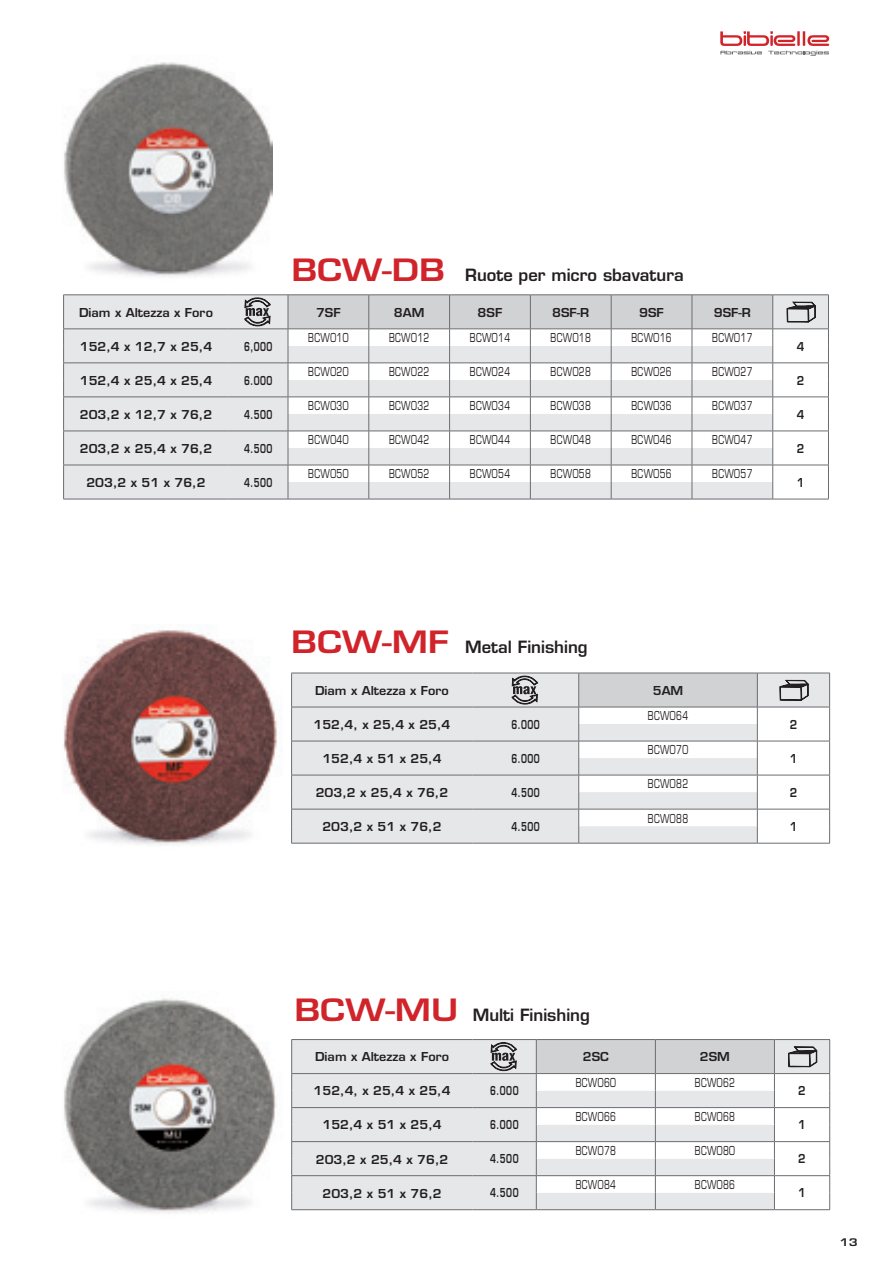
<style>
.page{position:relative;width:893px;height:1263px;background:#fff}
.page>*{position:absolute;margin:0;border:0;box-sizing:border-box;transform-origin:0 0}
.t1{font:600 30px "Eurostile";color:#d1232a;scale:1.2 1}
.t2{font:600 16.5px "Eurostile";color:#231f20}
.PAR_CORPO_-_pallini{font:600 12px "Eurostile";color:#231f20;scale:1.05 1}
.PAR_CORPO_-_pallini-2{font:12px "Eurostile";letter-spacing:.05em;color:#231f20;scale:.7 1}
.PAR_CORPO_-_pallini-3{font:600 12px "Eurostile";color:#231f20;scale:.7 1}
.PAR_CORPO_-_pallini-4{font:600 12px "Eurostile";color:#231f20;scale:.9 1}
.PAR_CORPO_-_pallini-5{font:600 10.2px "Eurostile";color:#231f20;scale:1.25 1}
</style>
<div class="page">
<img style="left:63px;top:630px;width:214px;height:216px">
<img style="left:64px;top:998px;width:213px;height:216px">
<svg style="left:773px;top:330px;width:55px;height:169px"></svg>
<hr style="left:773px;top:295px;width:56px;height:1px;background:#6c6d70">
<hr style="left:828px;top:295px;width:1px;height:34px;background:#6c6d70">
<hr style="left:773px;top:329px;width:56px;height:1px;background:#6c6d70">
<hr style="left:773px;top:363px;width:56px;height:1px;background:#6c6d70">
<hr style="left:773px;top:397px;width:56px;height:1px;background:#6c6d70">
<hr style="left:773px;top:431px;width:56px;height:1px;background:#6c6d70">
<hr style="left:773px;top:465px;width:56px;height:1px;background:#6c6d70">
<svg style="left:828px;top:329px;width:1px;height:170px"></svg>
<hr style="left:63px;top:499px;width:165px;height:1px;background:#6c6d70">
<hr style="left:228px;top:499px;width:60px;height:1px;background:#6c6d70">
<hr style="left:773px;top:499px;width:56px;height:1px;background:#6c6d70">
<hr style="left:288px;top:499px;width:81px;height:1px;background:#6c6d70">
<hr style="left:369px;top:499px;width:81px;height:1px;background:#6c6d70">
<hr style="left:450px;top:499px;width:80px;height:1px;background:#6c6d70">
<hr style="left:530px;top:499px;width:81px;height:1px;background:#6c6d70">
<hr style="left:611px;top:499px;width:81px;height:1px;background:#6c6d70">
<hr style="left:692px;top:499px;width:81px;height:1px;background:#6c6d70">
<svg style="left:63px;top:295px;width:710px;height:204px"></svg>
<svg style="left:787px;top:302px;width:28px;height:20px"></svg>
<svg style="left:291px;top:1039px;width:539px;height:171px"></svg>
<div style="left:579px;top:673px;width:178px;height:34px;background:#d1d2d4"></div>
<hr style="left:291px;top:673px;width:181px;height:1px;background:#6c6d70">
<hr style="left:291px;top:673px;width:1px;height:34px;background:#6c6d70">
<hr style="left:472px;top:673px;width:107px;height:1px;background:#6c6d70">
<hr style="left:579px;top:673px;width:178px;height:1px;background:#6c6d70">
<hr style="left:578px;top:673px;width:1px;height:34px;background:#6c6d70">
<hr style="left:757px;top:673px;width:73px;height:1px;background:#6c6d70">
<hr style="left:757px;top:673px;width:1px;height:34px;background:#6c6d70">
<hr style="left:829px;top:673px;width:1px;height:34px;background:#6c6d70">
<hr style="left:291px;top:843px;width:181px;height:1px;background:#6c6d70">
<hr style="left:472px;top:843px;width:107px;height:1px;background:#6c6d70">
<hr style="left:757px;top:843px;width:73px;height:1px;background:#6c6d70">
<hr style="left:579px;top:843px;width:178px;height:1px;background:#6c6d70">
<svg style="left:291px;top:676px;width:539px;height:167px"></svg>
<svg style="left:720px;top:31px;width:109px;height:25px"></svg>
<img style="left:64px;top:62px;width:208px;height:215px">
<p class="t1" style="left:291px;top:251px;width:129px">BCW-DB</p>
<p class="t2" style="left:465px;top:264px;width:220px">Ruote per micro sbavatura</p>
<p class="PAR_CORPO_-_pallini" style="left:79px;top:305px;width:129px">Diam x Altezza x Foro</p>
<p class="PAR_CORPO_-_pallini" style="left:316px;top:305px;width:25px">7SF</p>
<p class="PAR_CORPO_-_pallini" style="left:394px;top:305px;width:31px">8AM</p>
<p class="PAR_CORPO_-_pallini" style="left:478px;top:305px;width:25px">8SF</p>
<p class="PAR_CORPO_-_pallini" style="left:552px;top:305px;width:37px">8SF-R</p>
<p class="PAR_CORPO_-_pallini" style="left:639px;top:305px;width:25px">9SF</p>
<p class="PAR_CORPO_-_pallini" style="left:714px;top:305px;width:37px">9SF-R</p>
<p class="PAR_CORPO_-_pallini" style="left:80px;top:339px;width:128px">152,4 x 12,7 x 25,4</p>
<p class="PAR_CORPO_-_pallini-3" style="left:244px;top:339px;width:42px">6,000</p>
<p class="PAR_CORPO_-_pallini-2" style="left:308px;top:331px;width:59px">BCW010</p>
<p class="PAR_CORPO_-_pallini-2" style="left:389px;top:331px;width:59px">BCW012</p>
<p class="PAR_CORPO_-_pallini-2" style="left:470px;top:331px;width:59px">BCW014</p>
<p class="PAR_CORPO_-_pallini-2" style="left:551px;top:331px;width:59px">BCW018</p>
<p class="PAR_CORPO_-_pallini-2" style="left:631px;top:331px;width:59px">BCW016</p>
<p class="PAR_CORPO_-_pallini-2" style="left:712px;top:331px;width:59px">BCW017</p>
<p class="PAR_CORPO_-_pallini" style="left:80px;top:373px;width:128px">152,4 x 25,4 x 25,4</p>
<p class="PAR_CORPO_-_pallini-3" style="left:244px;top:373px;width:42px">6.000</p>
<p class="PAR_CORPO_-_pallini" style="left:80px;top:407px;width:128px">203,2 x 12,7 x 76,2</p>
<p class="PAR_CORPO_-_pallini-3" style="left:244px;top:407px;width:42px">4.500</p>
<p class="PAR_CORPO_-_pallini" style="left:80px;top:441px;width:128px">203,2 x 25,4 x 76,2</p>
<p class="PAR_CORPO_-_pallini-3" style="left:244px;top:441px;width:42px">4.500</p>
<p class="PAR_CORPO_-_pallini" style="left:86px;top:475px;width:115px">203,2 x 51 x 76,2</p>
<p class="PAR_CORPO_-_pallini-3" style="left:244px;top:475px;width:42px">4.500</p>
<p class="PAR_CORPO_-_pallini-2" style="left:308px;top:365px;width:59px">BCW020</p>
<p class="PAR_CORPO_-_pallini-2" style="left:389px;top:365px;width:59px">BCW022</p>
<p class="PAR_CORPO_-_pallini-2" style="left:470px;top:365px;width:59px">BCW024</p>
<p class="PAR_CORPO_-_pallini-2" style="left:551px;top:365px;width:59px">BCW028</p>
<p class="PAR_CORPO_-_pallini-2" style="left:631px;top:365px;width:59px">BCW026</p>
<p class="PAR_CORPO_-_pallini-2" style="left:712px;top:365px;width:59px">BCW027</p>
<p class="PAR_CORPO_-_pallini-2" style="left:308px;top:399px;width:59px">BCW030</p>
<p class="PAR_CORPO_-_pallini-2" style="left:389px;top:399px;width:59px">BCW032</p>
<p class="PAR_CORPO_-_pallini-2" style="left:470px;top:399px;width:59px">BCW034</p>
<p class="PAR_CORPO_-_pallini-2" style="left:551px;top:399px;width:59px">BCW038</p>
<p class="PAR_CORPO_-_pallini-2" style="left:631px;top:399px;width:59px">BCW036</p>
<p class="PAR_CORPO_-_pallini-2" style="left:712px;top:399px;width:59px">BCW037</p>
<p class="PAR_CORPO_-_pallini-2" style="left:308px;top:433px;width:59px">BCW040</p>
<p class="PAR_CORPO_-_pallini-2" style="left:389px;top:433px;width:59px">BCW042</p>
<p class="PAR_CORPO_-_pallini-2" style="left:470px;top:433px;width:59px">BCW044</p>
<p class="PAR_CORPO_-_pallini-2" style="left:551px;top:433px;width:59px">BCW048</p>
<p class="PAR_CORPO_-_pallini-2" style="left:631px;top:433px;width:59px">BCW046</p>
<p class="PAR_CORPO_-_pallini-2" style="left:712px;top:433px;width:59px">BCW047</p>
<p class="PAR_CORPO_-_pallini-2" style="left:308px;top:467px;width:59px">BCW050</p>
<p class="PAR_CORPO_-_pallini-2" style="left:389px;top:467px;width:59px">BCW052</p>
<p class="PAR_CORPO_-_pallini-2" style="left:470px;top:467px;width:59px">BCW054</p>
<p class="PAR_CORPO_-_pallini-2" style="left:551px;top:467px;width:59px">BCW058</p>
<p class="PAR_CORPO_-_pallini-2" style="left:631px;top:467px;width:59px">BCW056</p>
<p class="PAR_CORPO_-_pallini-2" style="left:712px;top:467px;width:59px">BCW057</p>
<p class="PAR_CORPO_-_pallini-4" style="left:797px;top:339px;width:10px">4</p>
<p class="PAR_CORPO_-_pallini-4" style="left:797px;top:373px;width:10px">2</p>
<p class="PAR_CORPO_-_pallini-4" style="left:797px;top:407px;width:10px">4</p>
<p class="PAR_CORPO_-_pallini-4" style="left:797px;top:441px;width:10px">2</p>
<p class="PAR_CORPO_-_pallini-4" style="left:797px;top:475px;width:10px">1</p>
<p class="t1" style="left:291px;top:623px;width:133px">BCW-MF</p>
<p class="t2" style="left:465px;top:636px;width:124px">Metal Finishing</p>
<p class="PAR_CORPO_-_pallini" style="left:315px;top:683px;width:129px">Diam x Altezza x Foro</p>
<p class="PAR_CORPO_-_pallini" style="left:653px;top:683px;width:31px">5AM</p>
<p class="PAR_CORPO_-_pallini" style="left:314px;top:717px;width:132px">152,4, x 25,4 x 25,4</p>
<p class="PAR_CORPO_-_pallini-3" style="left:511px;top:717px;width:42px">6.000</p>
<p class="PAR_CORPO_-_pallini-2" style="left:648px;top:709px;width:59px">BCW064</p>
<p class="PAR_CORPO_-_pallini" style="left:322px;top:751px;width:115px">152,4 x 51 x 25,4</p>
<p class="PAR_CORPO_-_pallini-3" style="left:511px;top:751px;width:42px">6.000</p>
<p class="PAR_CORPO_-_pallini" style="left:316px;top:785px;width:128px">203,2 x 25,4 x 76,2</p>
<p class="PAR_CORPO_-_pallini-3" style="left:511px;top:785px;width:42px">4.500</p>
<p class="PAR_CORPO_-_pallini" style="left:322px;top:819px;width:115px">203,2 x 51 x 76,2</p>
<p class="PAR_CORPO_-_pallini-3" style="left:511px;top:819px;width:42px">4.500</p>
<p class="PAR_CORPO_-_pallini-2" style="left:648px;top:743px;width:59px">BCW070</p>
<p class="PAR_CORPO_-_pallini-2" style="left:648px;top:777px;width:59px">BCW082</p>
<p class="PAR_CORPO_-_pallini-2" style="left:648px;top:811px;width:59px">BCW088</p>
<p class="PAR_CORPO_-_pallini-4" style="left:790px;top:717px;width:10px">2</p>
<p class="PAR_CORPO_-_pallini-4" style="left:790px;top:751px;width:10px">1</p>
<p class="PAR_CORPO_-_pallini-4" style="left:790px;top:785px;width:10px">2</p>
<p class="PAR_CORPO_-_pallini-4" style="left:790px;top:819px;width:10px">1</p>
<p class="t1" style="left:294px;top:991px;width:138px">BCW-MU</p>
<p class="t2" style="left:473px;top:1005px;width:119px">Multi Finishing</p>
<p class="PAR_CORPO_-_pallini" style="left:315px;top:1049px;width:129px">Diam x Altezza x Foro</p>
<p class="PAR_CORPO_-_pallini" style="left:583px;top:1049px;width:26px">2SC</p>
<p class="PAR_CORPO_-_pallini" style="left:700px;top:1049px;width:30px">2SM</p>
<p class="PAR_CORPO_-_pallini" style="left:314px;top:1083px;width:132px">152,4, x 25,4 x 25,4</p>
<p class="PAR_CORPO_-_pallini-3" style="left:490px;top:1083px;width:42px">6.000</p>
<p class="PAR_CORPO_-_pallini-2" style="left:576px;top:1075px;width:59px">BCW060</p>
<p class="PAR_CORPO_-_pallini-2" style="left:695px;top:1075px;width:59px">BCW062</p>
<p class="PAR_CORPO_-_pallini" style="left:322px;top:1117px;width:115px">152,4 x 51 x 25,4</p>
<p class="PAR_CORPO_-_pallini-3" style="left:490px;top:1117px;width:42px">6.000</p>
<p class="PAR_CORPO_-_pallini" style="left:316px;top:1151px;width:128px">203,2 x 25,4 x 76,2</p>
<p class="PAR_CORPO_-_pallini-3" style="left:490px;top:1151px;width:42px">4.500</p>
<p class="PAR_CORPO_-_pallini" style="left:322px;top:1185px;width:115px">203,2 x 51 x 76,2</p>
<p class="PAR_CORPO_-_pallini-3" style="left:490px;top:1185px;width:42px">4.500</p>
<p class="PAR_CORPO_-_pallini-2" style="left:576px;top:1109px;width:59px">BCW066</p>
<p class="PAR_CORPO_-_pallini-2" style="left:695px;top:1109px;width:59px">BCW068</p>
<p class="PAR_CORPO_-_pallini-2" style="left:576px;top:1143px;width:59px">BCW078</p>
<p class="PAR_CORPO_-_pallini-2" style="left:695px;top:1143px;width:59px">BCW080</p>
<p class="PAR_CORPO_-_pallini-2" style="left:576px;top:1177px;width:59px">BCW084</p>
<p class="PAR_CORPO_-_pallini-2" style="left:695px;top:1177px;width:59px">BCW086</p>
<p class="PAR_CORPO_-_pallini-4" style="left:798px;top:1083px;width:10px">2</p>
<p class="PAR_CORPO_-_pallini-4" style="left:798px;top:1117px;width:10px">1</p>
<p class="PAR_CORPO_-_pallini-4" style="left:798px;top:1151px;width:10px">2</p>
<p class="PAR_CORPO_-_pallini-4" style="left:798px;top:1185px;width:10px">1</p>
<p class="PAR_CORPO_-_pallini-5" style="left:840px;top:1235px;width:16px">13</p>
</div>
